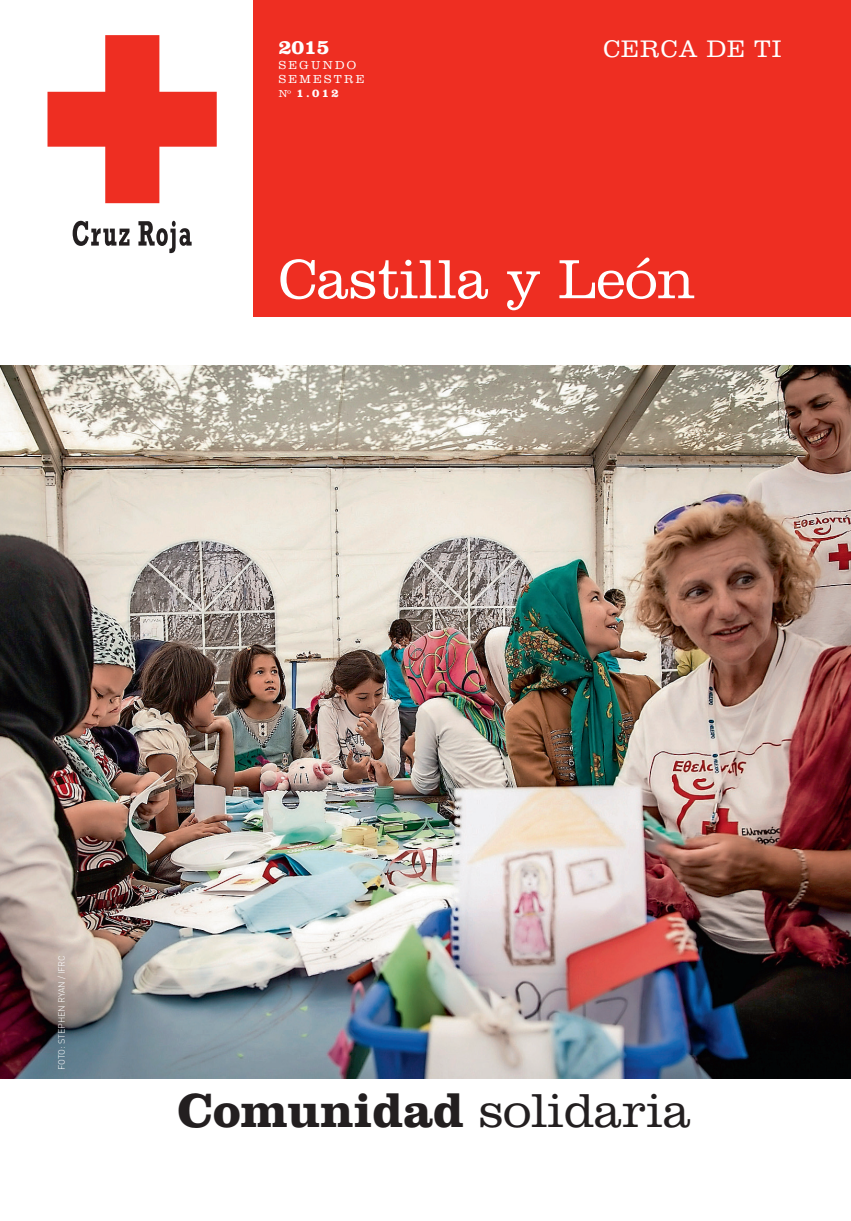
<style>
.page{position:relative;width:851px;height:1221px;background:#fff}
.page>*{position:absolute;margin:0;border:0;box-sizing:border-box;transform-origin:0 0}
.t1{font:300 57.15px "Clarendon";color:#fff}
.t2{font:700 49.5px "Clarendon";color:#231f20}
.t3{font:300 24.9px "Clarendon";letter-spacing:.045em;color:#fff}
.t4{font:700 21px "Clarendon";color:#fff}
.t5{font:300 12px/14.4px "Clarendon";letter-spacing:.195em;color:#fff}
.t6{font:300 9px "DIN";letter-spacing:-.005em;color:#fff}
.s1{font-size:10.5px}
.s2{font-weight:700}
.s3{font-weight:300}
</style>
<div class="page">
<div style="left:253px;top:0;width:597px;height:317px;background:#ee2e22"></div>
<svg style="left:47px;top:35px;width:170px;height:168px"></svg>
<svg style="left:73px;top:221px;width:119px;height:32px"></svg>
<img style="left:0;top:365px;width:850px;height:713px">
<p class="t4" style="left:279px;top:39px;width:52px">2015</p>
<p class="t5" style="left:279px;top:58px;width:87px">SEGUNDO<br>SEMESTRE<br><span class="s1">Nº</span> <span class="s2">1.012</span></p>
<p class="t3" style="left:603px;top:39px;width:180px">CERCA DE TI</p>
<p class="t1" style="left:279px;top:257px;width:418px">Castilla y León</p>
<p class="t6" style="left:58px;top:1070px;width:117px;rotate:-90deg">FOTO: STEPHEN RYAN / IFRC</p>
<p class="t2" style="left:177px;top:1092px;width:514px">Comunidad <span class="s3">solidaria</span></p>
</div>
